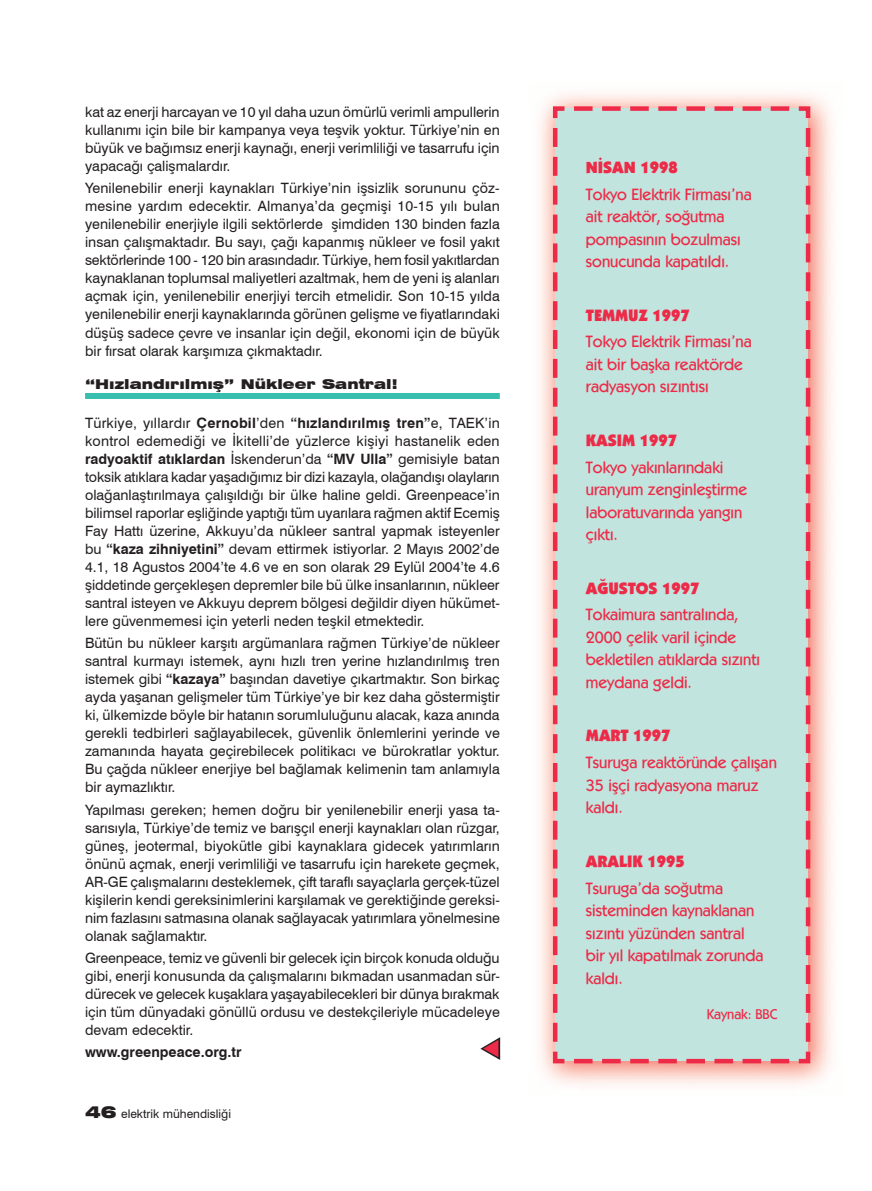
<style>
.page{position:relative;width:872px;height:1191px;background:#fff}
.page>*{position:absolute;margin:0;border:0;box-sizing:border-box;transform-origin:0 0}
.t1{font:500 16.5px/22.5px "Kabel IT Cby BT";color:#ed2a47}
.t2{font:900 16.5px "Kabel IT Cby BT";color:#ed2a47}
.t3{font:14.25px/18px "Swiss 721 BT";color:#231f20;text-align:justify}
.t4{font:700 14.25px "Swiss 721 BT";color:#231f20}
.t5{font:500 14.25px "Kabel IT Cby BT";color:#ed2a47}
.t6{font:900 expanded 13.5px "Swiss 721 BT";color:#231f20}
.t7{font:12px "Swiss 721 BT";color:#231f20}
.s1{font-weight:700}
.s2{font-weight:900;font-stretch:expanded;font-size:16.5px}
</style>
<div class="page">
<div style="left:85px;top:393px;width:415px;height:6px;background:#37beae"></div>
<div style="left:550px;top:104px;width:262px;height:961px;background:#c1e4de"></div>
<svg style="left:480px;top:1037px;width:21px;height:23px"></svg>
<p class="t3" style="left:85px;top:103px;width:416px">kat az enerji harcayan ve 10 yıl daha uzun ömürlü verimli ampullerin kullanımı için bile bir kampanya veya teşvik yoktur. Türkiye’nin en büyük ve bağımsız enerji kaynağı, enerji verimliliği ve tasarrufu için yapacağı çalişmalardır.</p>
<p class="t3" style="left:85px;top:179px;width:416px">Yenilenebilir enerji kaynakları Türkiye’nin işsizlik sorununu çöz&shy;mesine yardım edecektir. Almanya’da geçmişi 10-15 yılı bulan yenilenebilir enerjiyle ilgili sektörlerde şimdiden 130 binden fazla insan çalışmaktadır. Bu sayı, çağı kapanmış nükleer ve fosil yakıt sektörlerinde 100 - 120 bin arasındadır. Türkiye, hem fosil yakıtlardan kaynaklanan toplumsal maliyetleri azaltmak, hem de yeni iş alanları açmak için, yenilenebilir enerjiyi tercih etmelidir. Son 10-15 yılda yenilenebilir enerji kaynaklarında görünen gelişme ve fiyatlarındaki düşüş sadece çevre ve insanlar için değil, ekonomi için de büyük bir fırsat olarak karşımıza çıkmaktadır.</p>
<p class="t6" style="left:85px;top:376px;width:314px">“Hızlandırılmış” Nükleer Santral!</p>
<p class="t3" style="left:85px;top:414px;width:416px">Türkiye, yıllardır <span class="s1">Çernobil</span>’den <span class="s1">“hızlandırılmış tren”</span>e, TAEK’in kontrol edemediği ve İkitelli’de yüzlerce kişiyi hastanelik eden <span class="s1">radyoaktif atıklardan</span> İskenderun’da <span class="s1">“MV Ulla”</span> gemisiyle batan toksik atıklara kadar yaşadığımız bir dizi kazayla, olağandışı olayların olağanlaştırılmaya çalışıldığı bir ülke haline geldi. Greenpeace’in bilimsel raporlar eşliğinde yaptığı tüm uyarılara rağmen aktif Ecemiş Fay Hattı üzerine, Akkuyu’da nükleer santral yapmak isteyenler bu <span class="s1">“kaza zihniyetini”</span> devam ettirmek istiyorlar. 2 Mayıs 2002’de 4.1, 18 Agustos 2004’te 4.6 ve en son olarak 29 Eylül 2004’te 4.6 şiddetinde gerçekleşen depremler bile bü ülke insanlarının, nükleer santral isteyen ve Akkuyu deprem bölgesi değildir diyen hükümet&shy;lere güvenmemesi için yeterli neden teşkil etmektedir.</p>
<p class="t3" style="left:85px;top:634px;width:416px">Bütün bu nükleer karşıtı argümanlara rağmen Türkiye’de nükleer santral kurmayı istemek, aynı hızlı tren yerine hızlandırılmış tren istemek gibi <span class="s1">“kazaya”</span> başından davetiye çıkartmaktır. Son birkaç ayda yaşanan gelişmeler tüm Türkiye’ye bir kez daha göstermiştir ki, ülkemizde böyle bir hatanın sorumluluğunu alacak, kaza anında gerekli tedbirleri sağlayabilecek, güvenlik önlemlerini yerinde ve zamanında hayata geçirebilecek politikacı ve bürokratlar yoktur.<br>Bu çağda nükleer enerjiye bel bağlamak kelimenin tam anlamıyla bir aymazlıktır.</p>
<p class="t3" style="left:85px;top:800px;width:416px">Yapılması gereken; hemen doğru bir yenilenebilir enerji yasa ta&shy;sarısıyla, Türkiye’de temiz ve barışçıl enerji kaynakları olan rüzgar, güneş, jeotermal, biyokütle gibi kaynaklara gidecek yatırımların önünü açmak, enerji verimliliği ve tasarrufu için harekete geçmek, AR-GE çalışmalarını desteklemek, çift taraflı sayaçlarla gerçek-tüzel kişilerin kendi gereksinimlerini karşılamak ve gerektiğinde gereksi&shy;nim fazlasını satmasına olanak sağlayacak yatırımlara yönelmesine olanak sağlamaktır.</p>
<p class="t3" style="left:85px;top:948px;width:416px">Greenpeace, temiz ve güvenli bir gelecek için birçok konuda olduğu gibi, enerji konusunda da çalışmalarını bıkmadan usanmadan sür&shy;dürecek ve gelecek kuşaklara yaşayabilecekleri bir dünya bırakmak için tüm dünyadaki gönüllü ordusu ve destekçileriyle mücadeleye devam edecektir.</p>
<p class="t4" style="left:85px;top:1043px;width:158px">www.greenpeace.org.tr</p>
<p class="t7" style="left:85px;top:1107px;width:147px"><span class="s2">46</span> elektrik mühendisliği</p>
<p class="t2" style="left:586px;top:157px;width:93px">NİSAN 1998</p>
<p class="t1" style="left:586px;top:182px;width:167px">Tokyo Elektrik Firması’na ait reaktör, soğutma pompasının bozulması sonucunda kapatıldı.</p>
<p class="t2" style="left:586px;top:305px;width:105px">TEMMUZ 1997</p>
<p class="t1" style="left:586px;top:330px;width:167px">Tokyo Elektrik Firması’na ait bir başka reaktörde radyasyon sızıntısı</p>
<p class="t2" style="left:586px;top:430px;width:93px">KASIM 1997</p>
<p class="t1" style="left:586px;top:455px;width:163px">Tokyo yakınlarındaki uranyum zenginleştirme laboratuvarında yangın çıktı.</p>
<p class="t2" style="left:586px;top:578px;width:115px">AĞUSTOS 1997</p>
<p class="t1" style="left:586px;top:603px;width:176px">Tokaimura santralında,<br>2000 çelik varil içinde bekletilen atıklarda sızıntı meydana geldi.</p>
<p class="t2" style="left:586px;top:725px;width:86px">MART 1997</p>
<p class="t1" style="left:586px;top:751px;width:192px">Tsuruga reaktöründe çalışan<br>35 işçi radyasyona maruz kaldı.</p>
<p class="t2" style="left:586px;top:851px;width:100px">ARALIK 1995</p>
<p class="t1" style="left:586px;top:876px;width:179px">Tsuruga’da soğutma sisteminden kaynaklanan sızıntı yüzünden santral bir yıl kapatılmak zorunda kaldı.</p>
<p class="t5" style="left:707px;top:1005px;width:72px">Kaynak: BBC</p>
</div>
